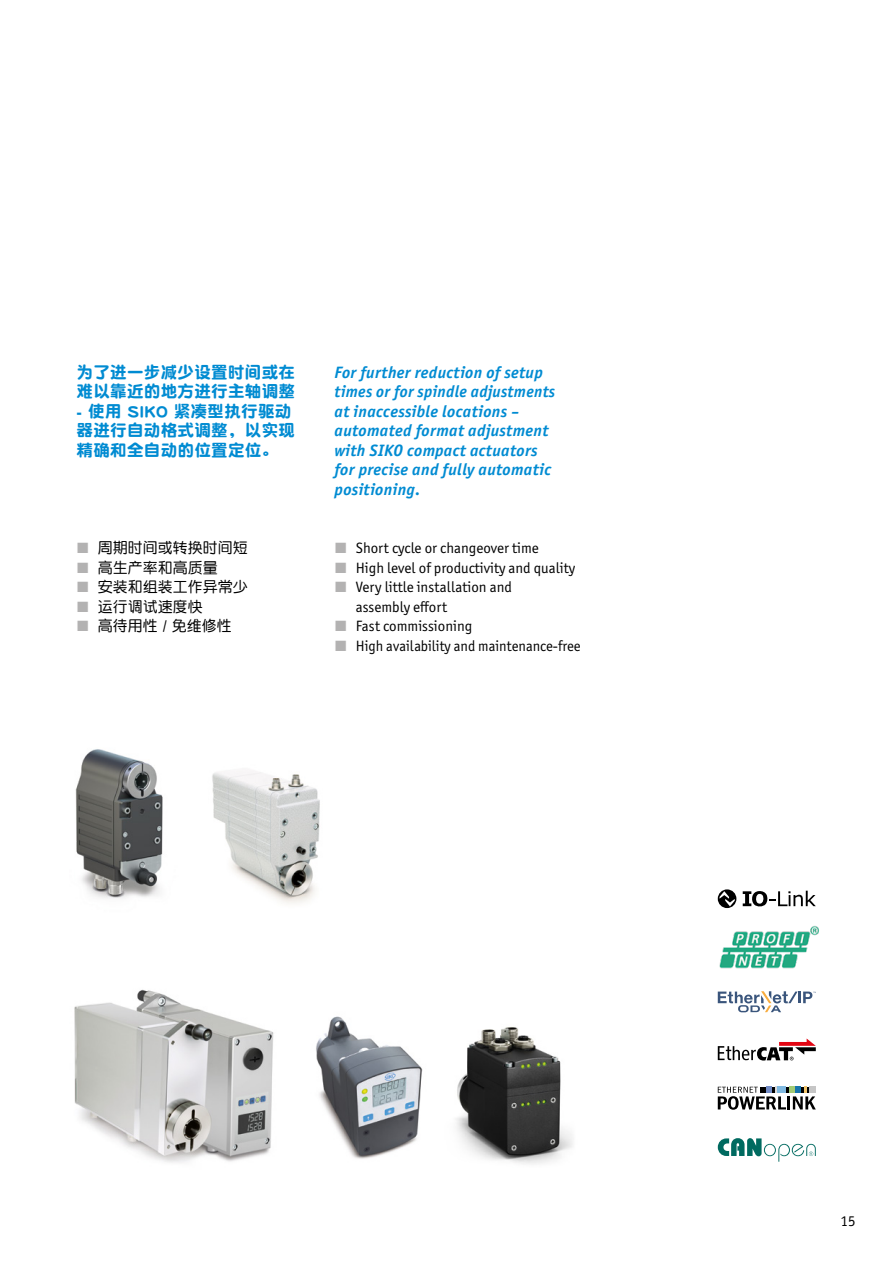
<style>
.page{position:relative;width:893px;height:1263px;background:#fff}
.page>*{position:absolute;margin:0;border:0;box-sizing:border-box;transform-origin:0 0}
.t1{font:italic 700 16.5px/19.5px "Officina Sans ITC Pro";letter-spacing:.02em;color:#008bd2}
.t2{font:16.5px/19.5px "DF Yuan GB W9";letter-spacing:.02em;color:#008bd2}
.t3{font:15px/19.5px "Officina Sans ITC Pro";color:#000}
.t4{font:15px/19.5px "DF Yuan GB W5";color:#000}
</style>
<div class="page">
<img style="left:75px;top:749px;width:245px;height:155px">
<img style="left:74px;top:989px;width:499px;height:175px">
<img style="left:718px;top:1138px;width:98px;height:24px">
<svg style="left:809px;top:1151px;width:4px;height:5px"></svg>
<svg style="left:718px;top:889px;width:18px;height:19px"></svg>
<svg style="left:719px;top:891px;width:16px;height:15px"></svg>
<svg style="left:743px;top:891px;width:73px;height:16px"></svg>
<img style="left:719px;top:926px;width:100px;height:43px">
<svg style="left:718px;top:1038px;width:98px;height:22px"></svg>
<svg style="left:718px;top:991px;width:98px;height:21px"></svg>
<svg style="left:718px;top:1087px;width:98px;height:23px"></svg>
<p class="t2" style="left:77px;top:362px;width:220px">为了进一步减少设置时间或在难以靠近的地方进行主轴调整</p>
<p class="t2" style="left:77px;top:401px;width:220px">- 使用 SIKO 紧凑型执行驱动器进行自动格式调整，以实现精确和全自动的位置定位。</p>
<p class="t4" style="left:98px;top:538px;width:152px">周期时间或转换时间短高生产率和高质量<br>安装和组装工作异常少运行调试速度快<br>高待用性 / 免维修性</p>
<p class="t1" style="left:334px;top:362px;width:222px">For further reduction of setup times or for spindle adjustments at inaccessible locations – automated format adjustment with SIKO compact actuators for precise and fully automatic positioning.</p>
<p class="t3" style="left:356px;top:538px;width:226px">Short cycle or changeover time<br>High level of productivity and quality<br>Very little installation and<br>assembly effort<br>Fast commissioning<br>High availability and maintenance-free</p>
<p class="t3" style="left:841px;top:1211px;width:16px">15</p>
</div>
